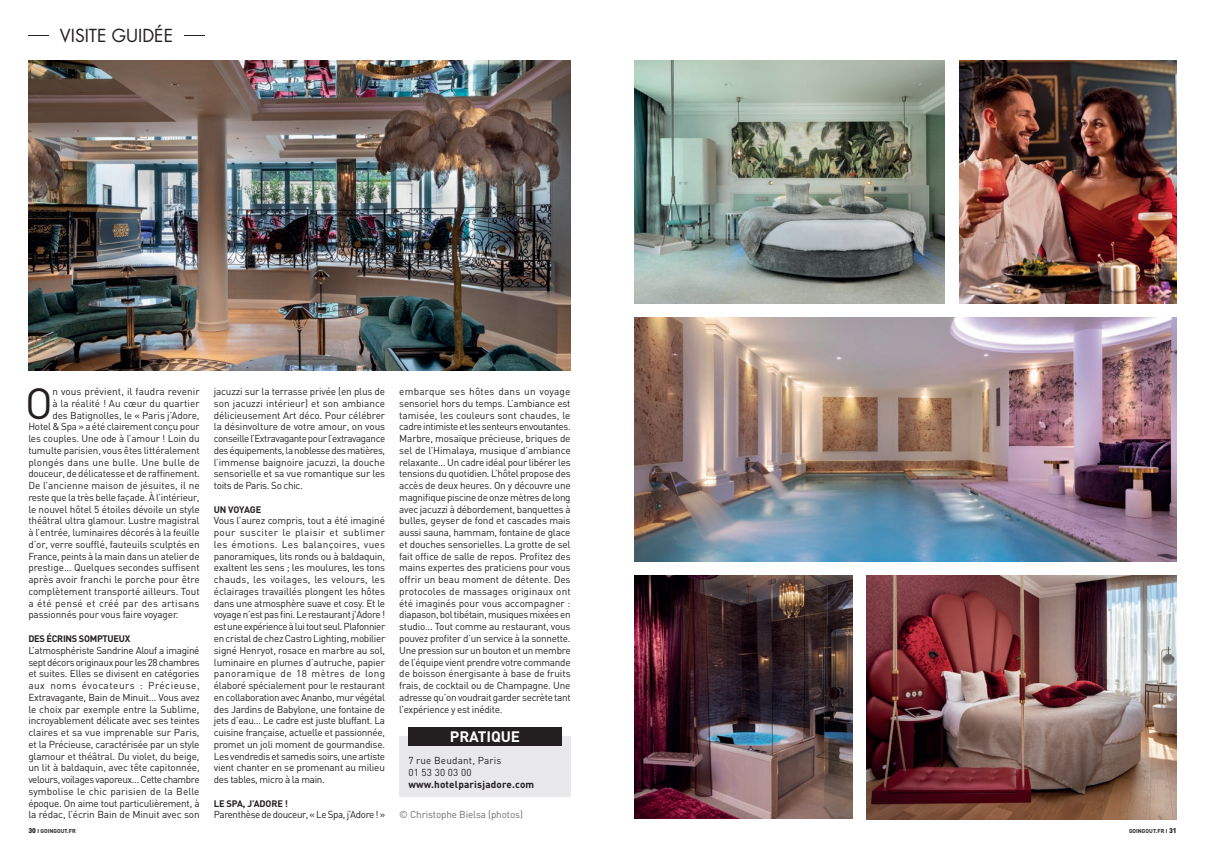
<style>
.page{position:relative;width:1205px;height:851px;background:#fff}
.page>*{position:absolute;margin:0;border:0;box-sizing:border-box;transform-origin:0 0}
.t1{font:43px "DIN";color:#231f20}
.t2{font:17.5px "Futura";color:#231f20}
.t3{font:700 15px "DIN";letter-spacing:-.01em;color:#fff}
.t4{font:10px/11.8px "DIN";letter-spacing:-.01em;color:#231f20;text-align:justify}
.t5{font:10px "DIN";letter-spacing:-.035em;color:#231f20}
.t6{font:10px "DIN";letter-spacing:.015em;color:#231f20}
.t7{font:10px "DIN";letter-spacing:.01em;color:#231f20}
.t8{font:10px "DIN";letter-spacing:.025em;color:#231f20}
.t9{font:10px "DIN";letter-spacing:-.01em;color:#6c6d70}
.t10{font:700 10px "DIN";letter-spacing:.02em;color:#231f20}
.t11{font:10px "DIN";letter-spacing:.02em;color:#231f20}
.t12{font:700 9.38px "DIN";letter-spacing:-.03em;color:#231f20}
.t13{font:700 9.38px "DIN";letter-spacing:-.01em;color:#231f20}
.t14{font:700 5.62px "DIN";color:#231f20}
.s1{font-weight:900;font-size:6.88px}
</style>
<div class="page">
<img style="left:28px;top:60px;width:542px;height:310px">
<img style="left:866px;top:575px;width:310px;height:244px">
<img style="left:634px;top:575px;width:218px;height:243px">
<img style="left:634px;top:60px;width:311px;height:244px">
<img style="left:959px;top:60px;width:217px;height:244px">
<div style="left:399px;top:735px;width:171px;height:61px;background:#e9e9eb"></div>
<div style="left:408px;top:726px;width:153px;height:19px;background:#231f20"></div>
<img style="left:634px;top:318px;width:542px;height:243px">
<p class="t2" style="left:60px;top:25px;width:115px">VISITE GUIDÉE</p>
<p class="t1" style="left:25px;top:376px;width:29px">O</p>
<p class="t7" style="left:52px;top:385px;width:149px">n vous prévient, il faudra revenir</p>
<p class="t4" style="left:52px;top:397px;width:149px">à la réalité ! Au cœur du quartier</p>
<p class="t4" style="left:52px;top:409px;width:149px">des Batignolles, le « Paris j’Adore,</p>
<p class="t4" style="left:28px;top:420px;width:173px">Hotel &amp; Spa » a été clairement conçu pour</p>
<p class="t4" style="left:28px;top:432px;width:173px">les couples. Une ode à l’amour ! Loin du</p>
<p class="t4" style="left:28px;top:444px;width:173px">tumulte parisien, vous êtes littéralement</p>
<p class="t6" style="left:28px;top:455px;width:173px">plongés dans une bulle. Une bulle de</p>
<p class="t4" style="left:28px;top:467px;width:173px">douceur, de délicatesse et de raffinement.</p>
<p class="t4" style="left:28px;top:479px;width:173px">De l’ancienne maison de jésuites, il ne</p>
<p class="t4" style="left:28px;top:491px;width:173px">reste que la très belle façade. À l’intérieur,</p>
<p class="t4" style="left:28px;top:503px;width:173px">le nouvel hôtel 5 étoiles dévoile un style</p>
<p class="t4" style="left:28px;top:514px;width:173px">théâtral ultra glamour. Lustre magistral</p>
<p class="t4" style="left:28px;top:526px;width:173px">à l’entrée, luminaires décorés à la feuille</p>
<p class="t4" style="left:28px;top:538px;width:173px">d’or, verre soufflé, fauteuils sculptés en</p>
<p class="t4" style="left:28px;top:550px;width:173px">France, peints à la main dans un atelier de</p>
<p class="t4" style="left:28px;top:561px;width:173px">prestige… Quelques secondes suffisent</p>
<p class="t4" style="left:28px;top:573px;width:173px">après avoir franchi le porche pour être</p>
<p class="t4" style="left:28px;top:585px;width:173px">complètement transporté ailleurs. Tout</p>
<p class="t8" style="left:28px;top:596px;width:173px">a été pensé et créé par des artisans</p>
<p class="t4" style="left:28px;top:608px;width:152px">passionnés pour vous faire voyager.</p>
<p class="t12" style="left:28px;top:632px;width:104px">DES ÉCRINS SOMPTUEUX</p>
<p class="t4" style="left:28px;top:644px;width:173px">L’atmosphériste Sandrine Alouf a imaginé sept décors originaux pour les 28 chambres et suites. Elles se divisent en catégories aux noms évocateurs : Précieuse, Extravagante, Bain de Minuit… Vous avez le choix par exemple entre la Sublime, incroyablement délicate avec ses teintes claires et sa vue imprenable sur Paris, et la Précieuse, caractérisée par un style glamour et théâtral. Du violet, du beige, un lit à baldaquin, avec tête capitonnée, velours, voilages vaporeux… Cette chambre symbolise le chic parisien de la Belle époque. On aime tout particulièrement, à la rédac, l’écrin Bain de Minuit avec son</p>
<p class="t4" style="left:214px;top:385px;width:173px">jacuzzi sur la terrasse privée (en plus de son jacuzzi intérieur) et son ambiance délicieusement Art déco. Pour célébrer la désinvolture de votre amour, on vous conseille l’Extravagante pour l’extravagance des équipements, la noblesse des matières, l’immense baignoire jacuzzi, la douche sensorielle et sa vue romantique sur les toits de Paris. So chic.</p>
<p class="t12" style="left:214px;top:503px;width:49px">UN VOYAGE</p>
<p class="t4" style="left:214px;top:514px;width:173px">Vous l’aurez compris, tout a été imaginé pour susciter le plaisir et sublimer les émotions. Les balançoires, vues panoramiques, lits ronds ou à baldaquin, exaltent les sens ; les moulures, les tons chauds, les voilages, les velours, les éclairages travaillés plongent les hôtes dans une atmosphère suave et cosy. Et le voyage n’est pas fini. Le restaurant j'Adore ! est une expérience à lui tout seul. Plafonnier en cristal de chez Castro Lighting, mobilier signé Henryot, rosace en marbre au sol, luminaire en plumes d’autruche, papier panoramique de 18 mètres de long élaboré spécialement pour le restaurant en collaboration avec Ananbo, mur végétal des Jardins de Babylone, une fontaine de jets d’eau… Le cadre est juste bluffant. La cuisine française, actuelle et passionnée, promet un joli moment de gourmandise.<br>Les vendredis et samedis soirs, une artiste vient chanter en se promenant au milieu des tables, micro à la main.</p>
<p class="t13" style="left:214px;top:797px;width:76px">LE SPA, J’ADORE !</p>
<p class="t5" style="left:214px;top:808px;width:173px">Parenthèse de douceur, « Le Spa, j’Adore!»</p>
<p class="t4" style="left:399px;top:385px;width:173px">embarque ses hôtes dans un voyage sensoriel hors du temps. L’ambiance est tamisée, les couleurs sont chaudes, le cadre intimiste et les senteurs envoutantes.<br>Marbre, mosaïque précieuse, briques de sel de l’Himalaya, musique d’ambiance relaxante… Un cadre idéal pour libérer les tensions du quotidien. L’hôtel propose des accès de deux heures. On y découvre une magnifique piscine de onze mètres de long avec jacuzzi à débordement, banquettes à bulles, geyser de fond et cascades mais aussi sauna, hammam, fontaine de glace et douches sensorielles. La grotte de sel fait office de salle de repos. Profitez des mains expertes des praticiens pour vous offrir un beau moment de détente. Des protocoles de massages originaux ont été imaginés pour vous accompagner : diapason, bol tibétain, musiques mixées en studio... Tout comme au restaurant, vous pouvez profiter d’un service à la sonnette.<br>Une pression sur un bouton et un membre de l’équipe vient prendre votre commande de boisson énergisante à base de fruits frais, de cocktail ou de Champagne. Une adresse qu’on voudrait garder secrète tant l’expérience y est inédite.</p>
<p class="t3" style="left:450px;top:726px;width:72px">PRATIQUE</p>
<p class="t11" style="left:408px;top:754px;width:94px">7 rue Beudant, Paris</p>
<p class="t4" style="left:408px;top:766px;width:65px">01 53 30 03 00</p>
<p class="t10" style="left:408px;top:777px;width:127px">www.hotelparisjadore.com</p>
<p class="t9" style="left:399px;top:808px;width:125px">© Christophe Bielsa (photos)</p>
<p class="t14" style="left:28px;top:827px;width:49px"><span class="s1">30</span> I GOINGOUT.FR</p>
<p class="t14" style="left:1129px;top:827px;width:49px">GOINGOUT.FR I <span class="s1">31</span></p>
</div>
